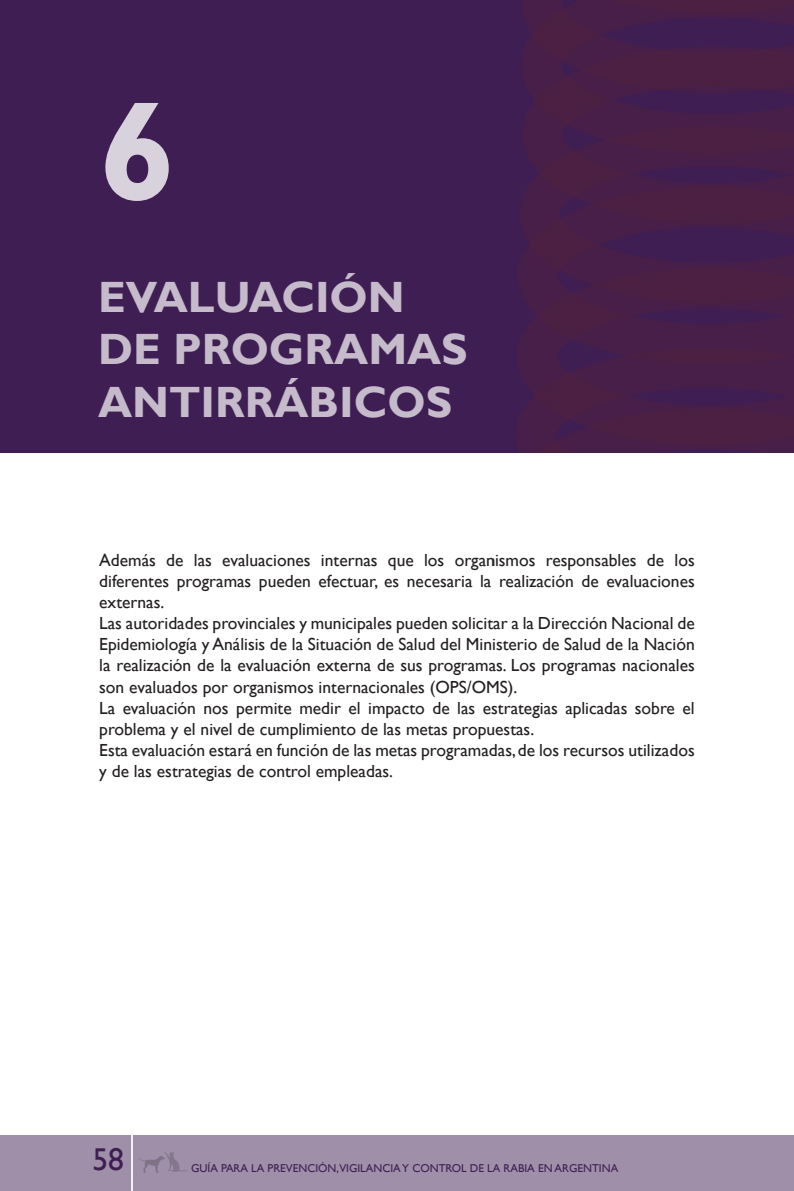
<style>
.page{position:relative;width:794px;height:1191px;background:#fff}
.page>*{position:absolute;margin:0;border:0;box-sizing:border-box;transform-origin:0 0}
.t1{font:700 140px "Gill Sans";color:#d8d2dd}
.t2{font:700 43.75px/52.5px "Gill Sans";color:#c5bbcb}
.t3{font:31.5px "Gill Sans";color:#3f1e53}
.Texto_independiente{font:17.5px/21px "Gill Sans";color:#231f20;text-align:justify}
.t4{font:11.38px "Gill Sans";color:#3f1e53}
</style>
<div class="page">
<div style="left:0;top:1135px;width:794px;height:56px;background:#9f8fa9"></div>
<svg style="left:164px;top:1152px;width:24px;height:19px"></svg>
<img style="left:139px;top:1156px;width:25px;height:16px">
<hr style="left:131px;top:1133px;width:2px;height:58px;background:#fff">
<div style="left:0;top:0;width:794px;height:452px;background:#3f1e53"></div>
<svg style="left:516px;top:432px;width:278px;height:20px"></svg>
<svg style="left:519px;top:203px;width:275px;height:65px"></svg>
<svg style="left:517px;top:268px;width:277px;height:177px"></svg>
<svg style="left:522px;top:93px;width:272px;height:130px"></svg>
<svg style="left:522px;top:0;width:272px;height:93px"></svg>
<p class="t1" style="left:99px;top:68px;width:79px">6</p>
<p class="t2" style="left:98px;top:272px;width:371px">EVALUACIÓN<br>DE PROGRAMAS<br>ANTIRRÁBICOS</p>
<p class="Texto_independiente" style="left:99px;top:550px;width:597px">Además de las evaluaciones internas que los organismos responsables de los diferentes programas pueden efectuar, es necesaria la realización de evaluaciones externas.</p>
<p class="Texto_independiente" style="left:99px;top:613px;width:597px">Las autoridades provinciales y municipales pueden solicitar a la Dirección Nacional de Epidemiología y Análisis de la Situación de Salud del Ministerio de Salud de la Nación la realización de la evaluación externa de sus programas. Los programas nacionales son evaluados por organismos internacionales (OPS/OMS).</p>
<p class="Texto_independiente" style="left:99px;top:697px;width:597px">La evaluación nos permite medir el impacto de las estrategias aplicadas sobre el problema y el nivel de cumplimiento de las metas propuestas.</p>
<p class="Texto_independiente" style="left:99px;top:739px;width:597px">Esta evaluación estará en función de las metas programadas, de los recursos utilizados y de las estrategias de control empleadas.</p>
<h3 class="t3" style="left:93px;top:1141px;width:33px">58</h3>
<p class="t4" style="left:191px;top:1161px;width:429px">GUÍA PARA LA PREVENCIÓN,VIGILANCIA Y CONTROL DE LA RABIA EN ARGENTINA</p>
</div>
